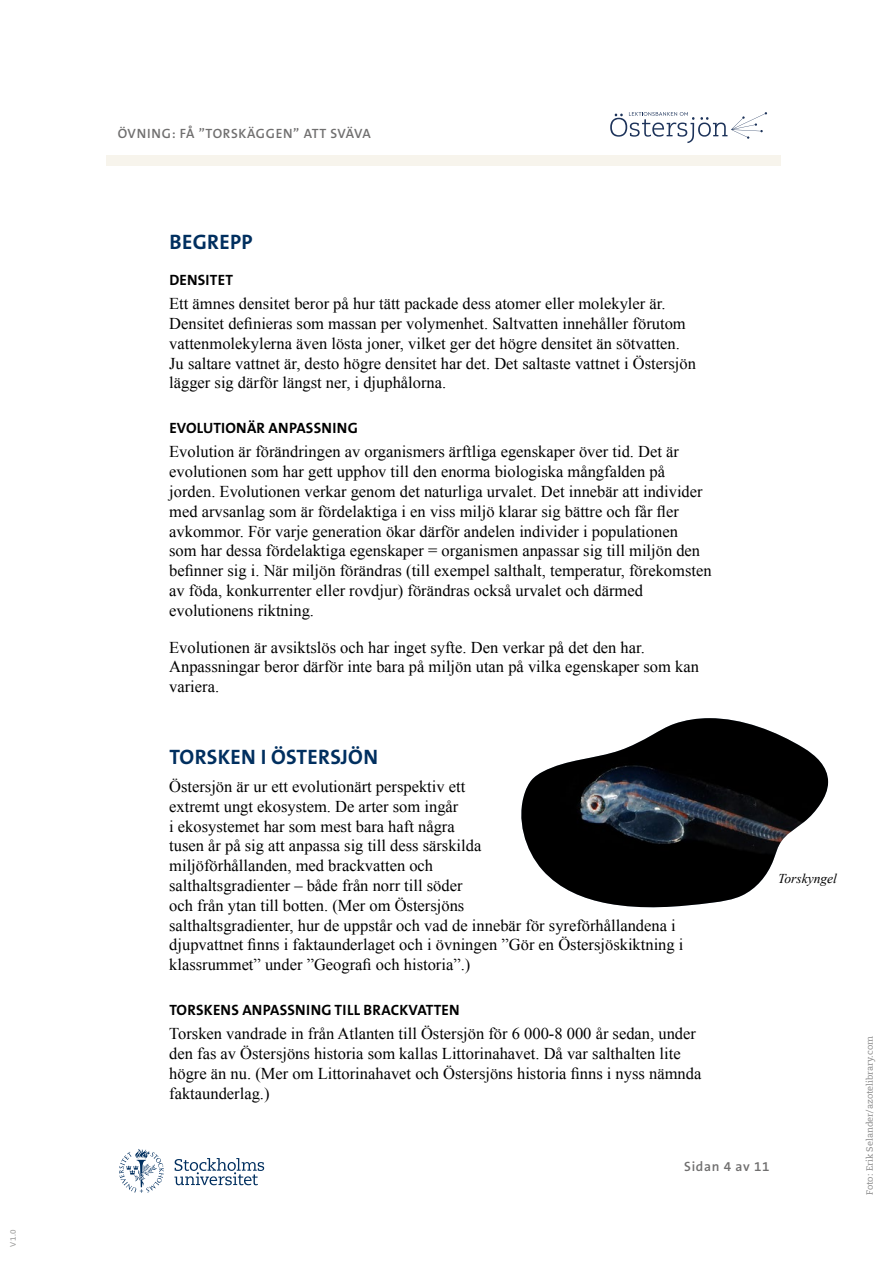
<style>
.page{position:relative;width:893px;height:1263px;background:#fff}
.page>*{position:absolute;margin:0;border:0;box-sizing:border-box;transform-origin:0 0}
.t1{font:700 21px "The Sans B W7";letter-spacing:.015em;color:#002f5f}
.t2{font:16.5px/19.8px "Times New Roman";color:#000}
.t3{font:700 15px "The Sans B W7";letter-spacing:.015em;color:#000}
.t4{font:600 13.5px "The Sans B W6";letter-spacing:.05em;color:#706f6f}
.t5{font:italic 13.5px "Times New Roman";color:#000}
.t6{font:9px "Caecilia Com 55 Roman";color:#878787}
.t7{font:8.25px "The Sans B W5 Plain";color:#9d9d9c}
</style>
<div class="page">
<div style="left:106px;top:155px;width:675px;height:11px;background:#f7f4ec"></div>
<svg style="left:610px;top:112px;width:157px;height:31px"></svg>
<svg style="left:119px;top:1149px;width:45px;height:44px"></svg>
<svg style="left:174px;top:1158px;width:90px;height:27px"></svg>
<img style="left:521px;top:718px;width:307px;height:190px">
<p class="t7" style="left:8px;top:1247px;width:19px;rotate:-90deg">V1.0</p>
<p class="t4" style="left:118px;top:124px;width:255px">ÖVNING: FÅ ”TORSKÄGGEN” ATT SVÄVA</p>
<p class="t1" style="left:169px;top:228px;width:85px">BEGREPP</p>
<p class="t3" style="left:169px;top:270px;width:65px">DENSITET</p>
<p class="t2" style="left:169px;top:293px;width:528px">Ett ämnes densitet beror på hur tätt packade dess atomer eller molekyler är.<br>Densitet definieras som massan per volymenhet. Saltvatten innehåller förutom vattenmolekylerna även lösta joner, vilket ger det högre densitet än sötvatten.<br>Ju saltare vattnet är, desto högre densitet har det. Det saltaste vattnet i Östersjön lägger sig därför längst ner, i djuphålorna.</p>
<p class="t3" style="left:169px;top:419px;width:190px">EVOLUTIONÄR ANPASSNING</p>
<p class="t2" style="left:169px;top:442px;width:544px">Evolution är förändringen av organismers ärftliga egenskaper över tid. Det är evolutionen som har gett upphov till den enorma biologiska mångfalden på jorden. Evolutionen verkar genom det naturliga urvalet. Det innebär att individer med arvsanlag som är fördelaktiga i en viss miljö klarar sig bättre och får fler avkommor. För varje generation ökar därför andelen individer i populationen<br>som har dessa fördelaktiga egenskaper = organismen anpassar sig till miljön den befinner sig i. När miljön förändras (till exempel salthalt, temperatur, förekomsten av föda, konkurrenter eller rovdjur) förändras också urvalet och därmed evolutionens riktning.</p>
<p class="t2" style="left:169px;top:637px;width:531px">Evolutionen är avsiktslös och har inget syfte. Den verkar på det den har.<br>Anpassningar beror därför inte bara på miljön utan på vilka egenskaper som kan variera.</p>
<p class="t1" style="left:169px;top:743px;width:210px">TORSKEN I ÖSTERSJÖN</p>
<p class="t2" style="left:169px;top:776px;width:516px">Östersjön är ur ett evolutionärt perspektiv ett<br>extremt ungt ekosystem. De arter som ingår<br>i ekosystemet har som mest bara haft några<br>tusen år på sig att anpassa sig till dess särskilda<br>miljöförhållanden, med brackvatten och<br>salthaltsgradienter – både från norr till söder<br>och från ytan till botten. (Mer om Östersjöns<br>salthaltsgradienter, hur de uppstår och vad de innebär för syreförhållandena i djupvattnet finns i faktaunderlaget och i övningen ”Gör en Östersjöskiktning i klassrummet” under ”Geografi och historia”.)</p>
<p class="t3" style="left:169px;top:1000px;width:292px">TORSKENS ANPASSNING TILL BRACKVATTEN</p>
<p class="t2" style="left:169px;top:1023px;width:534px">Torsken vandrade in från Atlanten till Östersjön för 6 000-8 000 år sedan, under den fas av Östersjöns historia som kallas Littorinahavet. Då var salthalten lite högre än nu. (Mer om Littorinahavet och Östersjöns historia finns i nyss nämnda faktaunderlag.)</p>
<p class="t5" style="left:778px;top:869px;width:60px">Torskyngel</p>
<p class="t4" style="left:684px;top:1157px;width:87px">Sidan 4 av 11</p>
<p class="t6" style="left:864px;top:1195px;width:161px;rotate:-90deg">Foto: Erik Selander/azotelibrary.com</p>
</div>
